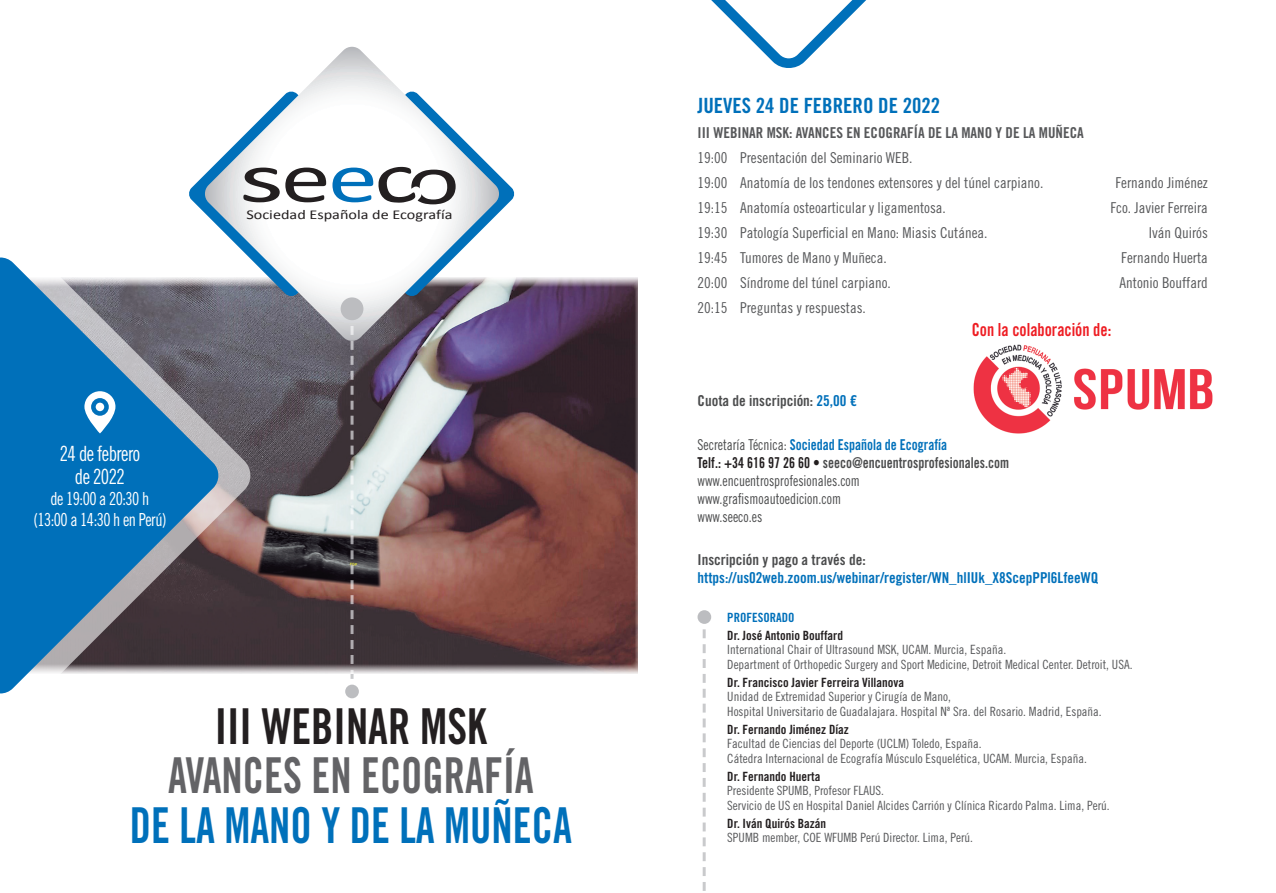
<style>
.page{position:relative;width:1276px;height:893px;background:#fff}
.page>*{position:absolute;margin:0;border:0;box-sizing:border-box;transform-origin:0 0}
.t1{font:49.5px "Trade Gothic LT Std Bd Cn 20";color:#0070ba;scale:.86 1}
.t2{font:49.5px "Trade Gothic LT Std Bd Cn 20";color:#636366;scale:.86 1}
.t3{font:49.5px "Trade Gothic LT Std Bd Cn 20";color:#231f20;scale:.9 1}
.t4{font:21px "Trade Gothic LT Std Bd Cn 20";color:#0070ba}
.t5{font:21px/22.5px "Trade Gothic LT Std Cn 18";letter-spacing:-.03em;color:#fff;text-align:center;scale:.9 1}
.t6{font:18px/21px "Trade Gothic LT Std Cn 18";letter-spacing:-.03em;color:#fff;text-align:center;scale:.9 1}
.t7{font:18px "Trade Gothic LT Std Bd Cn 20";color:#ee1d23;scale:.9 1}
.t8{font:15px/25px "Trade Gothic LT Std Cn 18";color:#57585a}
.t9{font:15px/18px "Trade Gothic LT Std Bd Cn 20";color:#4b4c4d;scale:.9 1}
.t10{font:15px/18px "Trade Gothic LT Std Cn 18";color:#4b4c4d;scale:.9 1}
.t11{font:15px "Trade Gothic LT Std Bd Cn 20";color:#0070ba}
.t12{font:15px "Trade Gothic LT Std Bd Cn 20";color:#57585a}
.t13{font:15px "Trade Gothic LT Std Bd Cn 20";color:#4b4c4d}
.t14{font:13.5px "Calibri";color:#231f20;scale:1.2 1}
.t15{font:12.75px/14.2px "Trade Gothic LT Std Cn 18";color:#57585a}
.t16{font:12.75px "Trade Gothic LT Std Bd Cn 20";color:#231f20}
.t17{font:12.75px "Trade Gothic LT Std Bd Cn 20";color:#0070ba}
.s1{color:#0070ba}
.s2{font-family:"Trade Gothic LT Std Cn 18"}
.s3{color:#231f20}
</style>
<div class="page">
<svg style="left:711px;top:0;width:155px;height:68px"></svg>
<img style="left:252px;top:278px;width:386px;height:395px">
<svg style="left:220px;top:342px;width:32px;height:332px;background:#716367"></svg>
<svg style="left:0;top:257px;width:220px;height:437px;background:#457ea7"></svg>
<svg style="left:84px;top:391px;width:31px;height:42px"></svg>
<svg style="left:91px;top:398px;width:18px;height:18px"></svg>
<div style="left:96px;top:403px;width:8px;height:8px;background:#fff;border-radius:50%"></div>
<svg style="left:204px;top:47px;width:296px;height:295px"></svg>
<div style="left:341px;top:297px;width:22px;height:23px;background:#bcbdc0;border-radius:50%"></div>
<div style="left:345px;top:685px;width:14px;height:13px;background:#bcbdc0;border-radius:50%"></div>
<svg style="left:350px;top:326px;width:3px;height:353px"></svg>
<svg style="left:188px;top:91px;width:327px;height:206px"></svg>
<img style="left:973px;top:344px;width:240px;height:90px">
<svg style="left:702px;top:629px;width:3px;height:262px"></svg>
<div style="left:697px;top:610px;width:14px;height:14px;background:#bcbdc0;border-radius:50%"></div>
<p class="t14" style="left:246px;top:207px;width:173px">Sociedad Española de Ecografía</p>
<h2 class="t5" style="left:60px;top:442px;width:91px">24 de febrero de 2022</h2>
<h3 class="t6" style="left:33px;top:488px;width:149px">de 19:00 a 20:30 h (13:00 a 14:30 h en Perú)</h3>
<h1 class="t3" style="left:215px;top:696px;width:304px">III WEBINAR MSK</h1>
<h1 class="t2" style="left:168px;top:745px;width:427px">AVANCES EN ECOGRAFÍA</h1>
<h1 class="t1" style="left:130px;top:795px;width:516px">DE LA MANO Y DE LA MUÑECA</h1>
<h2 class="t4" style="left:697px;top:93px;width:244px">JUEVES 24 DE FEBRERO DE 2022</h2>
<p class="t12" style="left:697px;top:124px;width:388px">III WEBINAR MSK: AVANCES EN ECOGRAFÍA DE LA MANO Y DE LA MUÑECA</p>
<p class="t8" style="left:697px;top:145px;width:347px">19:00 Presentación del Seminario WEB.<br>19:00 Anatomía de los tendones extensores y del túnel carpiano.</p>
<p class="t8" style="left:1115px;top:170px;width:94px">Fernando Jiménez</p>
<p class="t8" style="left:697px;top:195px;width:250px">19:15 Anatomía osteoarticular y ligamentosa.</p>
<p class="t8" style="left:1110px;top:195px;width:99px">Fco. Javier Ferreira</p>
<p class="t8" style="left:697px;top:220px;width:291px">19:30 Patología Superficial en Mano: Miasis Cutánea.</p>
<p class="t8" style="left:1148px;top:220px;width:61px">Iván Quirós</p>
<p class="t8" style="left:697px;top:245px;width:191px">19:45 Tumores de Mano y Muñeca.</p>
<p class="t8" style="left:1121px;top:245px;width:88px">Fernando Huerta</p>
<p class="t8" style="left:697px;top:270px;width:195px">20:00 Síndrome del túnel carpiano.</p>
<p class="t8" style="left:1119px;top:270px;width:90px">Antonio Bouffard</p>
<p class="t8" style="left:697px;top:295px;width:170px">20:15 Preguntas y respuestas.</p>
<h3 class="t7" style="left:972px;top:319px;width:156px">Con la colaboración de:</h3>
<p class="t13" style="left:697px;top:392px;width:161px">Cuota de inscripción: <span class="s1">25,00 €</span></p>
<p class="t9" style="left:697px;top:435px;width:348px"><span class="s2">Secretaría Técnica:</span> <span class="s1">Sociedad Española de Ecografía<br></span><span class="s3">Telf.: +34 616 97 26 60 •</span> seeco@encuentrosprofesionales.com</p>
<p class="t10" style="left:697px;top:471px;width:182px">www.encuentrosprofesionales.com www.grafismoautoedicion.com www.seeco.es</p>
<p class="t13" style="left:697px;top:551px;width:170px">Inscripción y pago a través de:</p>
<p class="t11" style="left:697px;top:569px;width:402px">https://us02web.zoom.us/webinar/register/WN_hlIUk_X8ScepPPl6LfeeWQ</p>
<p class="t17" style="left:727px;top:609px;width:69px">PROFESORADO</p>
<p class="t16" style="left:727px;top:628px;width:117px">Dr. José Antonio Bouffard</p>
<p class="t15" style="left:727px;top:642px;width:407px">International Chair of Ultrasound MSK, UCAM. Murcia, España.<br>Department of Orthopedic Surgery and Sport Medicine, Detroit Medical Center. Detroit, USA.</p>
<p class="t16" style="left:727px;top:675px;width:178px">Dr. Francisco Javier Ferreira Villanova</p>
<p class="t15" style="left:727px;top:689px;width:376px">Unidad de Extremidad Superior y Cirugía de Mano,<br>Hospital Universitario de Guadalajara. Hospital Nª Sra. del Rosario. Madrid, España.</p>
<p class="t16" style="left:727px;top:722px;width:123px">Dr. Fernando Jiménez Díaz</p>
<p class="t15" style="left:727px;top:736px;width:361px">Facultad de Ciencias del Deporte (UCLM) Toledo, España.<br>Cátedra Internacional de Ecografía Músculo Esquelética, UCAM. Murcia, España.</p>
<p class="t16" style="left:727px;top:769px;width:95px">Dr. Fernando Huerta</p>
<p class="t15" style="left:727px;top:783px;width:384px">Presidente SPUMB, Profesor FLAUS.<br>Servicio de US en Hospital Daniel Alcides Carrión y Clínica Ricardo Palma. Lima, Perú.</p>
<p class="t16" style="left:727px;top:816px;width:100px">Dr. Iván Quirós Bazán</p>
<p class="t15" style="left:727px;top:830px;width:247px">SPUMB member, COE WFUMB Perú Director. Lima, Perú.</p>
</div>
